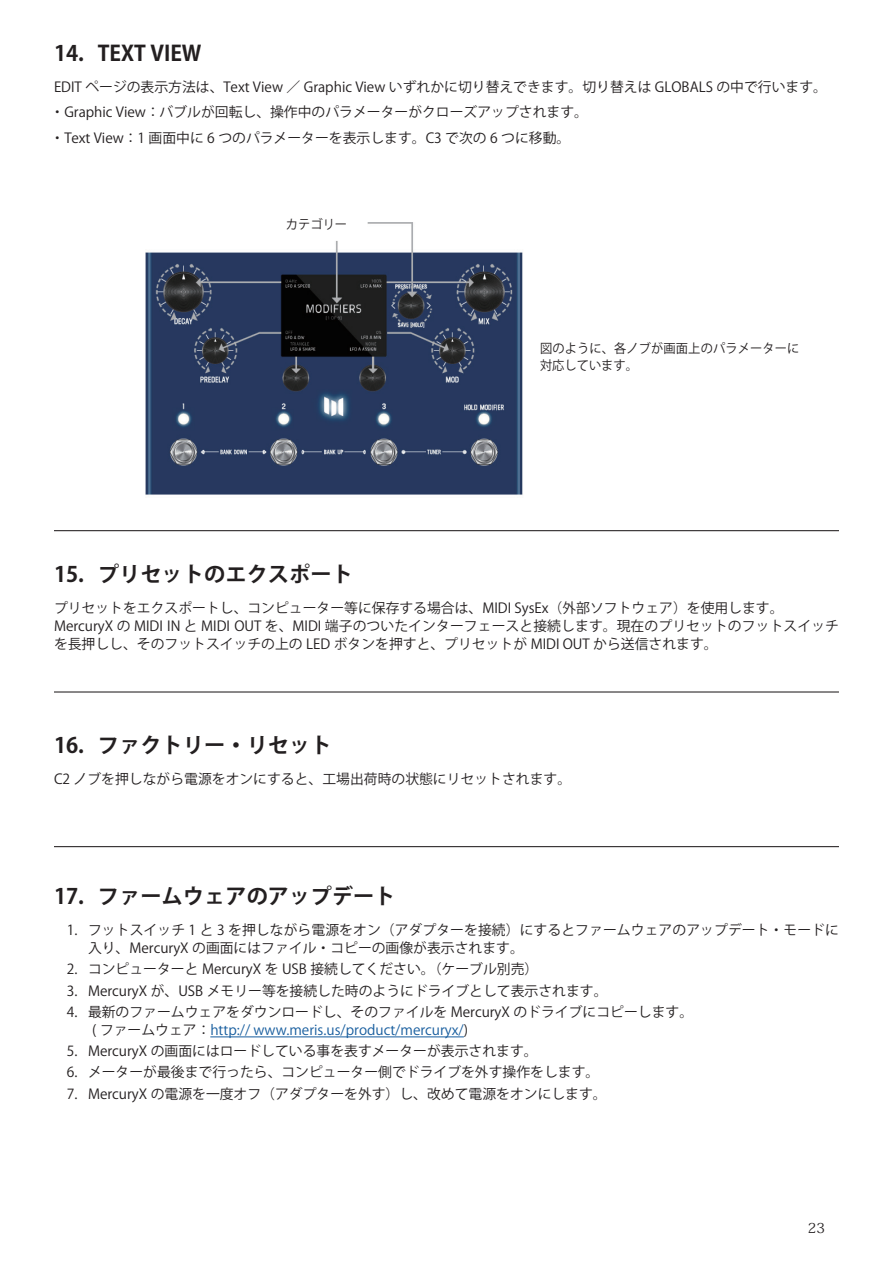
<style>
.page{position:relative;width:893px;height:1263px;background:#fff}
.page>*{position:absolute;margin:0;border:0;box-sizing:border-box;transform-origin:0 0}
.t1{font:700 21.3px "Koz Go Pr 6 N";color:#231f20}
.t2{font:13.8px/25.5px "Koz Go Pr 6 N";color:#231f20}
.t3{font:13.8px "Koz Min Pr 6 N";color:#231f20}
.t4{font:12.75px/17px "Koz Go Pr 6 N";letter-spacing:.01em;color:#231f20;scale:.96 1}
.s1{color:#175d9e}
</style>
<div class="page">
<img style="left:145px;top:222px;width:378px;height:273px">
<hr style="left:54px;top:530px;width:785px;height:1px;background:#231f20">
<hr style="left:210px;top:1036px;width:254px;height:1px;background:#175d9e">
<hr style="left:54px;top:691px;width:785px;height:1px;background:#231f20">
<hr style="left:54px;top:846px;width:785px;height:1px;background:#231f20">
<h1 class="t1" style="left:98px;top:41px;width:105px">TEXT VIEW</h1>
<h1 class="t1" style="left:54px;top:41px;width:32px">14.</h1>
<p class="t2" style="left:51px;top:74px;width:778px">EDIT ページの表示方法は、Text View ／ Graphic View いずれかに切り替えできます。切り替えは GLOBALS の中で行います。・Graphic View：バブルが回転し、操作中のパラメーターがクローズアップされます。<br>・Text View：1 画面中に 6 つのパラメーターを表示します。C3 で次の 6 つに移動。</p>
<p class="t4" style="left:286px;top:216px;width:65px">カテゴリー</p>
<p class="t4" style="left:540px;top:340px;width:272px">図のように、各ノブが画面上のパラメーターに対応しています。</p>
<h1 class="t1" style="left:98px;top:562px;width:257px">プリセットのエクスポート</h1>
<h1 class="t1" style="left:54px;top:562px;width:32px">15.</h1>
<p class="t2" style="left:54px;top:599px;width:787px;line-height:18.1px">プリセットをエクスポートし、コンピューター等に保存する場合は、MIDI SysEx（外部ソフトウェア）を使用します。<br>MercuryX の MIDI IN と MIDI OUT を、MIDI 端子のついたインターフェースと接続します。現在のプリセットのフットスイッチを長押しし、そのフットスイッチの上の LED ボタンを押すと、プリセットが MIDI OUT から送信されます。</p>
<h1 class="t1" style="left:98px;top:733px;width:235px">ファクトリー・リセット</h1>
<h1 class="t1" style="left:54px;top:733px;width:32px">16.</h1>
<p class="t2" style="left:54px;top:766px;width:519px">C2 ノブを押しながら電源をオンにすると、工場出荷時の状態にリセットされます。</p>
<h1 class="t1" style="left:54px;top:884px;width:32px">17.</h1>
<h1 class="t1" style="left:98px;top:884px;width:299px">ファームウェアのアップデート</h1>
<p class="t2" style="left:67px;top:917px;width:12px">1.</p>
<p class="t2" style="left:88px;top:917px;width:752px">フットスイッチ 1 と 3 を押しながら電源をオン（アダプターを接続）にするとファームウェアのアップデート・モードに</p>
<p class="t2" style="left:67px;top:957px;width:12px">2.</p>
<p class="t2" style="left:88px;top:938px;width:452px;line-height:21.3px">入り、MercuryX の画面にはファイル・コピーの画像が表示されます。コンピューターと MercuryX を USB 接続してください。（ケーブル別売(</p>
<p class="t2" style="left:67px;top:978px;width:12px">3.</p>
<p class="t2" style="left:88px;top:978px;width:521px">MercuryX が、USB メモリー等を接続した時のようにドライブとして表示されます。</p>
<p class="t2" style="left:67px;top:999px;width:12px">4.</p>
<p class="t2" style="left:88px;top:999px;width:607px">最新のファームウェアをダウンロードし、そのファイルを MercuryX のドライブにコピーします。</p>
<p class="t2" style="left:67px;top:1038px;width:12px">5.</p>
<p class="t2" style="left:88px;top:1019px;width:451px;line-height:21.3px;text-indent:4px">( ファームウェア：<span class="s1">http:// www.meris.us/product/mercuryx</span> (<span class="s1">/<br></span>MercuryX の画面にはロードしている事を表すメーターが表示されます。</p>
<p class="t2" style="left:67px;top:1060px;width:12px">6.</p>
<p class="t2" style="left:88px;top:1060px;width:513px">メーターが最後まで行ったら、コンピューター側でドライブを外す操作をします。</p>
<p class="t2" style="left:67px;top:1081px;width:12px">7.</p>
<p class="t2" style="left:88px;top:1081px;width:520px">MercuryX の電源を一度オフ（アダプターを外す）し、改めて電源をオンにします。</p>
<p class="t3" style="left:808px;top:1220px;width:18px">23</p>
</div>
